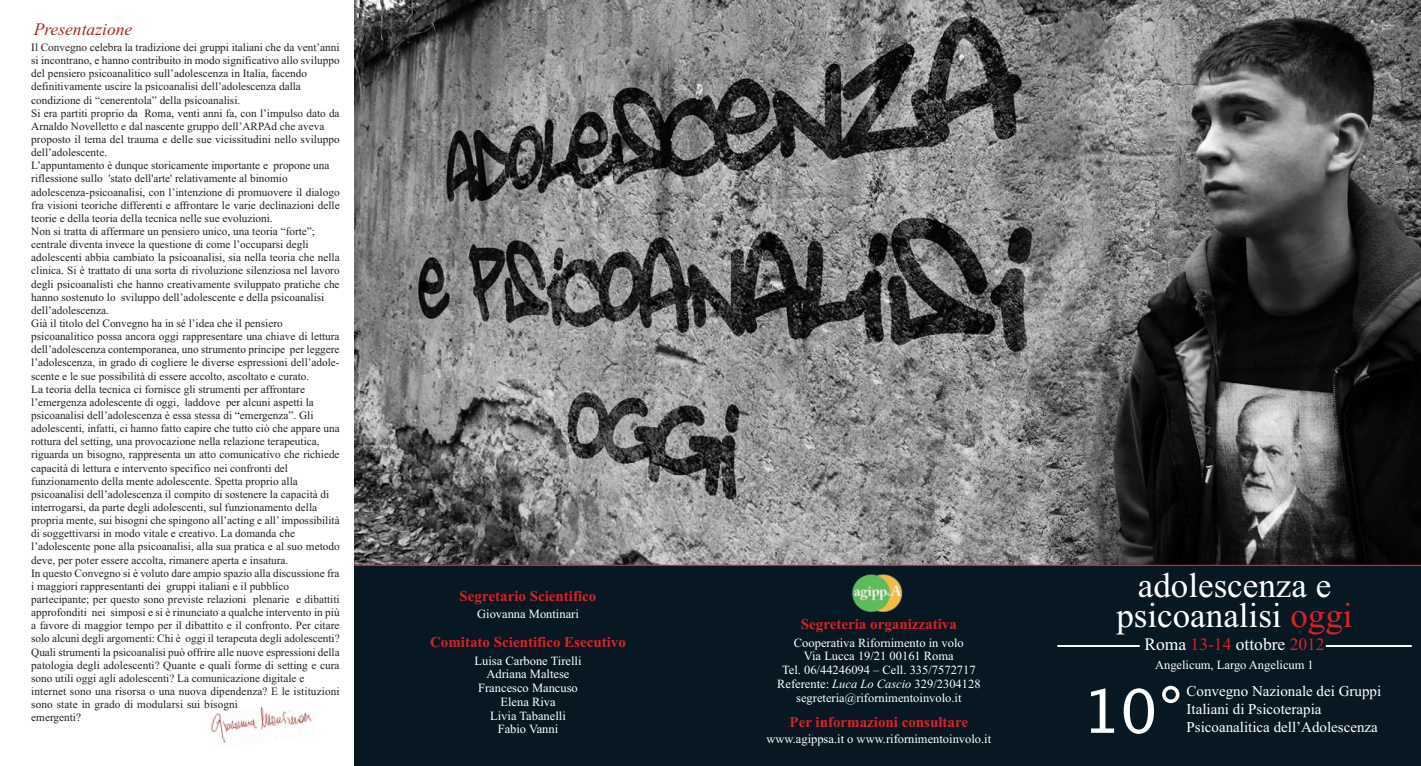
<style>
.page{position:relative;width:1421px;height:766px;background:#fff}
.page>*{position:absolute;margin:0;border:0;box-sizing:border-box;transform-origin:0 0}
.t1{font:60px "Lucida Grande";color:#fff}
.t2{font:35px/30px "Times New Roman";color:#fff;text-align:center}
.t3{font:17.5px "Times New Roman";color:#fff}
.t4{font:italic 17.5px "Times New Roman";color:#aa2426}
.t5{font:700 15px "Times New Roman";color:#da2128}
.t6{font:15px/18px "Times New Roman";color:#fff}
.t7{font:12.5px/13.8px "Times New Roman";color:#fff;text-align:center}
.t8{font:11.25px/13.1px "Times New Roman";color:#231f20}
.s1{font-style:italic}
.s2{color:#da2128}
</style>
<div class="page">
<img style="left:354px;top:0;width:1066px;height:564px">
<div style="left:354px;top:565px;width:1066px;height:200px;background:#071822"></div>
<hr style="left:354px;top:564px;width:1066px;height:2px;background:#da2128">
<hr style="left:1057px;top:645px;width:82px;height:1px;background:#fff">
<hr style="left:1057px;top:646px;width:82px;height:1px;background:#fff">
<hr style="left:1326px;top:645px;width:86px;height:1px;background:#fff">
<hr style="left:1326px;top:646px;width:86px;height:1px;background:#fff">
<img style="left:852px;top:574px;width:51px;height:38px">
<img style="left:211px;top:707px;width:101px;height:36px">
<h3 class="t4" style="left:34px;top:19px;width:100px">Presentazione</h3>
<p class="t8" style="left:31px;top:41px;width:310px">Il Convegno celebra la tradizione dei gruppi italiani che da vent’anni si incontrano, e hanno contribuito in modo significativo allo sviluppo del pensiero psicoanalitico sull’adolescenza in Italia, facendo definitivamente uscire la psicoanalisi dell’adolescenza dalla condizione di “cenerentola” della psicoanalisi.<br>Si era partiti proprio da Roma, venti anni fa, con l’impulso dato da Arnaldo Novelletto e dal nascente gruppo dell’ARPAd che aveva proposto il tema del trauma e delle sue vicissitudini nello sviluppo dell’adolescente.<br>L’appuntamento è dunque storicamente importante e propone una riflessione sullo 'stato dell'arte' relativamente al binomio adolescenza-psicoanalisi, con l’intenzione di promuovere il dialogo fra visioni teoriche differenti e affrontare le varie declinazioni delle teorie e della teoria della tecnica nelle sue evoluzioni.<br>Non si tratta di affermare un pensiero unico, una teoria “forte”; centrale diventa invece la questione di come l’occuparsi degli adolescenti abbia cambiato la psicoanalisi, sia nella teoria che nella clinica. Si è trattato di una sorta di rivoluzione silenziosa nel lavoro degli psicoanalisti che hanno creativamente sviluppato pratiche che hanno sostenuto lo sviluppo dell’adolescente e della psicoanalisi dell’adolescenza.<br>Già il titolo del Convegno ha in sé l’idea che il pensiero psicoanalitico possa ancora oggi rappresentare una chiave di lettura dell’adolescenza contemporanea, uno strumento principe per leggere l’adolescenza, in grado di cogliere le diverse espressioni dell’adole&shy;scente e le sue possibilità di essere accolto, ascoltato e curato.<br>La teoria della tecnica ci fornisce gli strumenti per affrontare l’emergenza adolescente di oggi, laddove per alcuni aspetti la psicoanalisi dell’adolescenza è essa stessa di “emergenza”. Gli adolescenti, infatti, ci hanno fatto capire che tutto ciò che appare una rottura del setting, una provocazione nella relazione terapeutica, riguarda un bisogno, rappresenta un atto comunicativo che richiede capacità di lettura e intervento specifico nei confronti del funzionamento della mente adolescente. Spetta proprio alla psicoanalisi dell’adolescenza il compito di sostenere la capacità di interrogarsi, da parte degli adolescenti, sul funzionamento della propria mente, sui bisogni che spingono all’acting e all’ impossibilità di soggettivarsi in modo vitale e creativo. La domanda che l’adolescente pone alla psicoanalisi, alla sua pratica e al suo metodo deve, per poter essere accolta, rimanere aperta e insatura.<br>In questo Convegno si è voluto dare ampio spazio alla discussione fra i maggiori rappresentanti dei gruppi italiani e il pubblico partecipante; per questo sono previste relazioni plenarie e dibattiti approfonditi nei simposi e si è rinunciato a qualche intervento in più a favore di maggior tempo per il dibattito e il confronto. Per citare solo alcuni degli argomenti: Chi è oggi il terapeuta degli adolescenti?<br>Quali strumenti la psicoanalisi può offrire alle nuove espressioni della patologia degli adolescenti? Quante e quali forme di setting e cura sono utili oggi agli adolescenti? La comunicazione digitale e internet sono una risorsa o una nuova dipendenza? E le istituzioni sono state in grado di modularsi sui bisogni<br>emergenti?</p>
<h3 class="t5" style="left:460px;top:585px;width:138px">Segretario Scientifico</h3>
<p class="t7" style="left:477px;top:607px;width:103px">Giovanna Montinari</p>
<h3 class="t5" style="left:430px;top:631px;width:197px">Comitato Scientifico Esecutivo</h3>
<p class="t7" style="left:475px;top:653px;width:108px">Luisa Carbone Tirelli<br>Adriana Maltese<br>Francesco Mancuso<br>Elena Riva<br>Livia Tabanelli<br>Fabio Vanni</p>
<h3 class="t5" style="left:801px;top:613px;width:157px">Segreteria organizzativa</h3>
<p class="t7" style="left:777px;top:635px;width:205px">Cooperativa Rifornimento in volo<br>Via Lucca 19/21 00161 Roma<br>Tel. 06/44246094 – Cell. 335/7572717<br>Referente: <span class="s1">Luca Lo Cascio</span> 329/2304128 segreteria@rifornimentoinvolo.it</p>
<h3 class="t5" style="left:789px;top:711px;width:180px">Per informazioni consultare</h3>
<p class="t7" style="left:766px;top:731px;width:226px">www.agippsa.it o www.rifornimentoinvolo.it</p>
<h2 class="t2" style="left:1116px;top:570px;width:238px">adolescenza e psicoanalisi <span class="s2">oggi</span></h2>
<h3 class="t3" style="left:1144px;top:632px;width:182px">Roma <span class="s2">13-14</span> ottobre <span class="s2">2012</span></h3>
<h1 class="t1" style="left:1082px;top:676px;width:103px">10°</h1>
<h3 class="t6" style="left:1186px;top:681px;width:196px">Convegno Nazionale dei Gruppi<br>Italiani di Psicoterapia<br>Psicoanalitica dell’Adolescenza</h3>
<p class="t7" style="left:1155px;top:657px;width:160px">Angelicum, Largo Angelicum 1</p>
</div>
